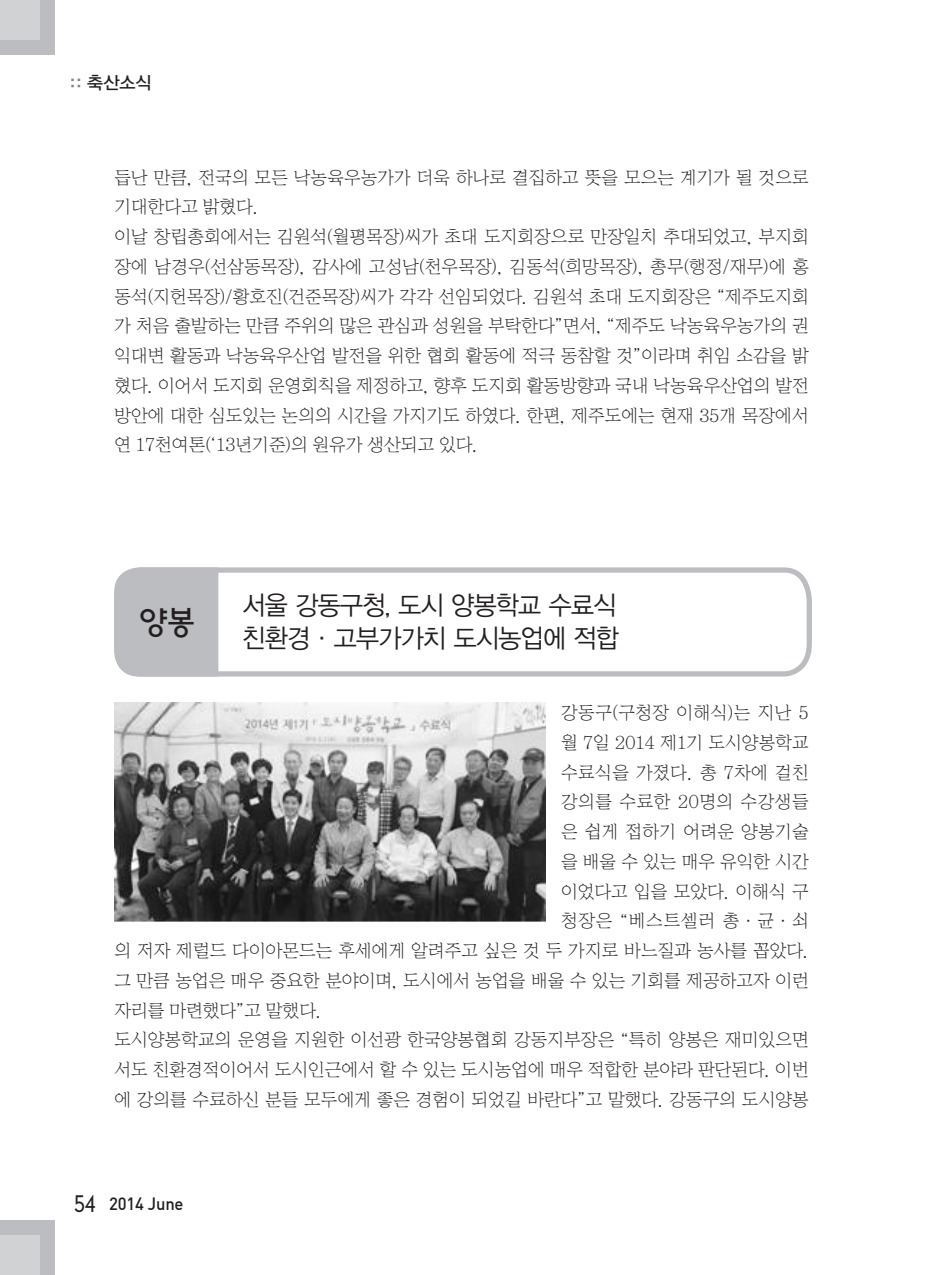
<style>
.page{position:relative;width:933px;height:1275px;background:#fff}
.page>*{position:absolute;margin:0;border:0;box-sizing:border-box;transform-origin:0 0}
.t1{font:30.8px "Inter GTM";color:#231f20}
.t2{font:26.25px "YDIYGO320";letter-spacing:-.025em;color:#231f20;scale:.95 1}
.t3{font:17.5px/29.8px "YDIY Sin";letter-spacing:-.025em;color:#231f20;text-align:justify}
.t4{font:17.5px "YDIY Sin";color:#231f20}
.t5{font:17.5px "YDIY Sin";letter-spacing:-.005em;color:#231f20}
.t6{font:17.5px "YDIY Sin";letter-spacing:.01em;color:#231f20}
.t7{font:500 17.5px "DIN";letter-spacing:-.01em;color:#231f20;scale:.95 1}
.t8{font:17.5px "YDIYGO330";color:#231f20}
.s1{font-family:"YDIYGO360";font-size:14px;color:#808285}
.s2{font-family:"Gulim"}
.s3{font-family:"DIN Neuzeit Grotesk Std";font-weight:300;font-size:22.75px}
</style>
<div class="page">
<div style="left:0;top:0;width:55px;height:55px;background:#bcbdc0"></div>
<div style="left:0;top:1220px;width:55px;height:55px;background:#bcbdc0"></div>
<div style="left:0;top:0;width:40px;height:40px;background:#d1d2d4"></div>
<div style="left:0;top:1235px;width:40px;height:40px;background:#d1d2d4"></div>
<img style="left:114px;top:703px;width:432px;height:219px">
<svg style="left:218px;top:567px;width:594px;height:110px"></svg>
<div style="left:114px;top:567px;width:104px;height:110px;background:#bcbdc0"></div>
<p class="t8" style="left:69px;top:73px;width:84px"><span class="s1">::</span> 축산소식</p>
<p class="t3" style="left:114px;top:163px;width:696px">듭난 만큼, 전국의 모든 낙농육우농가가 더욱 하나로 결집하고 뜻을 모으는 계기가 될 것으로 기대한다고 밝혔다.</p>
<p class="t3" style="left:114px;top:222px;width:696px">이날 창립총회에서는 김원석(월평목장)씨가 초대 도지회장으로 만장일치 추대되었고, 부지회 장에 남경우(선삼동목장), 감사에 고성남(천우목장), 김동석(희망목장), 총무(행정/재무)에 홍 동석(지헌목장)/황호진(건준목장)씨가 각각 선임되었다. 김원석 초대 도지회장은 <span class="s2">“</span>제주도지회 가 처음 출발하는 만큼 주위의 많은 관심과 성원을 부탁한다<span class="s2">”</span>면서, <span class="s2">“</span>제주도 낙농육우농가의 권 익대변 활동과 낙농육우산업 발전을 위한 협회 활동에 적극 동참할 것<span class="s2">”</span>이라며 취임 소감을 밝 혔다. 이어서 도지회 운영회칙을 제정하고, 향후 도지회 활동방향과 국내 낙농육우산업의 발전 방안에 대한 심도있는 논의의 시간을 가지기도 하였다. 한편, 제주도에는 현재 35개 목장에서 연 17천여톤(<span class="s2">‘</span>13년기준)의 원유가 생산되고 있다.</p>
<p class="t1" style="left:139px;top:605px;width:57px">양봉</p>
<p class="t2" style="left:243px;top:591px;width:395px">서울 강동구청, 도시 양봉학교 수료식</p>
<p class="t2" style="left:243px;top:624px;width:397px">친환경·고부가가치 도시농업에 적합</p>
<p class="t4" style="left:561px;top:704px;width:250px">강동구(구청장 이해식)는 지난 5</p>
<p class="t3" style="left:561px;top:728px;width:250px">월 7일 2014 제1기 도시양봉학교</p>
<p class="t5" style="left:561px;top:763px;width:250px">수료식을 가졌다. 총 7차에 걸친</p>
<p class="t4" style="left:561px;top:793px;width:250px">강의를 수료한 20명의 수강생들</p>
<p class="t3" style="left:561px;top:817px;width:250px">은 쉽게 접하기 어려운 양봉기술</p>
<p class="t3" style="left:561px;top:847px;width:250px">을 배울 수 있는 매우 유익한 시간</p>
<p class="t3" style="left:561px;top:877px;width:250px">이었다고 입을 모았다. 이해식 구</p>
<p class="t6" style="left:561px;top:912px;width:250px">청장은 <span class="s2">“</span>베스트셀러 총·균·쇠</p>
<p class="t3" style="left:114px;top:936px;width:696px">의 저자 제럴드 다이아몬드는 후세에게 알려주고 싶은 것 두 가지로 바느질과 농사를 꼽았다.</p>
<p class="t3" style="left:114px;top:966px;width:696px">그 만큼 농업은 매우 중요한 분야이며, 도시에서 농업을 배울 수 있는 기회를 제공하고자 이런</p>
<p class="t3" style="left:114px;top:996px;width:209px">자리를 마련했다<span class="s2">”</span>고 말했다.</p>
<p class="t3" style="left:114px;top:1026px;width:696px">도시양봉학교의 운영을 지원한 이선광 한국양봉협회 강동지부장은 <span class="s2">“</span>특히 양봉은 재미있으면 서도 친환경적이어서 도시인근에서 할 수 있는 도시농업에 매우 적합한 분야라 판단된다. 이번 에 강의를 수료하신 분들 모두에게 좋은 경험이 되었길 바란다<span class="s2">”</span>고 말했다. 강동구의 도시양봉</p>
<p class="t7" style="left:74px;top:1193px;width:116px"><span class="s3">54</span> 2014 June</p>
</div>
